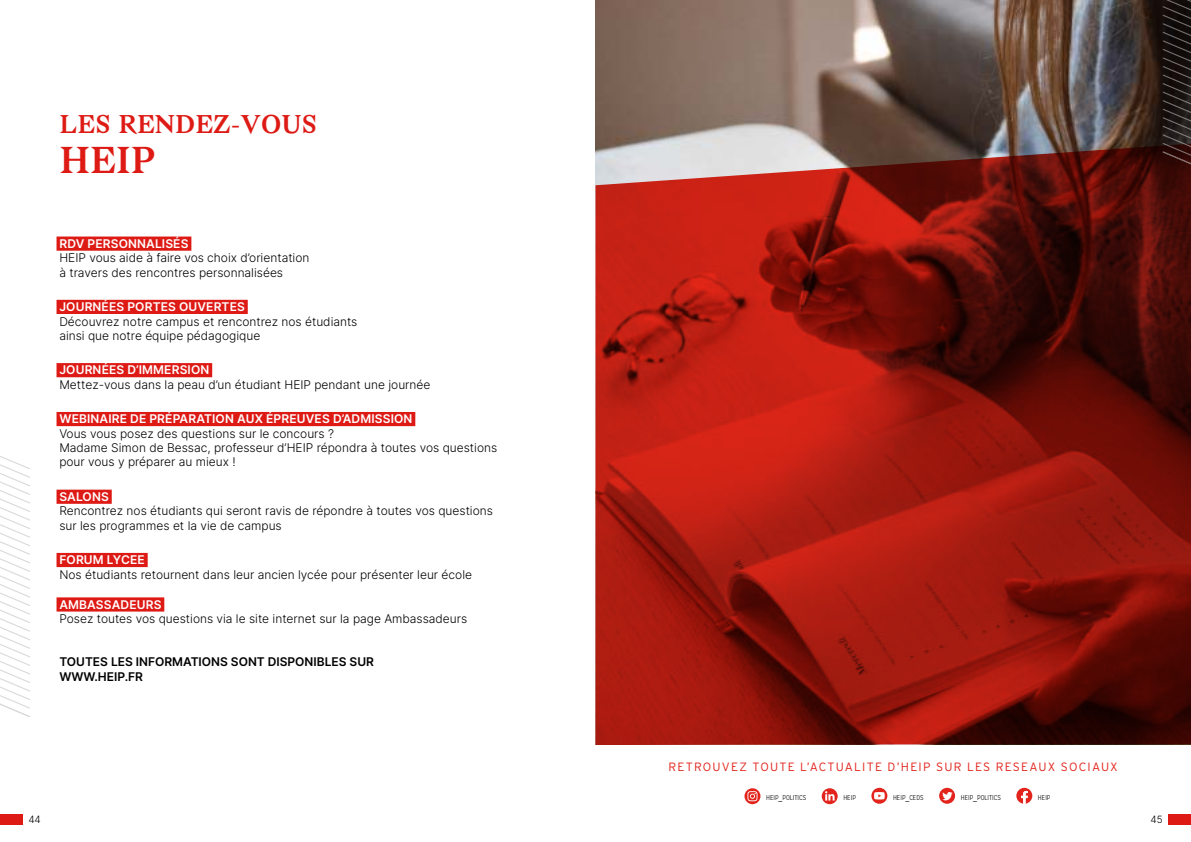
<style>
.page{position:relative;width:1191px;height:842px;background:#fff}
.page>*{position:absolute;margin:0;border:0;box-sizing:border-box;transform-origin:0 0}
.t1{font:36.4px "Bagnard";color:#de1a15}
.t2{font:25px "Bagnard";color:#de1a15}
.t3{font:300 12px/14.4px "Inter";color:#000}
.t4{font:12px "Inter";letter-spacing:.01em;color:#fff}
.t5{font:300 12px "Interstate";letter-spacing:.1em;color:#e2241c}
.t6{font:12px/14.4px "Inter";color:#000}
.t7{font:300 10px "Inter";color:#000}
.t8{font:300 7px "Mission Gothic";color:#000}
.s1{font-size:10px}
</style>
<div class="page">
<img style="left:595px;top:0;width:566px;height:138px">
<svg style="left:595px;top:138px;width:596px;height:607px;background:#8e1c13"></svg>
<div style="left:0;top:814px;width:22px;height:11px;background:#de1a15"></div>
<svg style="left:1161px;top:0;width:30px;height:197px;background:#291916"></svg>
<svg style="left:0;top:456px;width:30px;height:261px"></svg>
<svg style="left:744px;top:788px;width:16px;height:16px"></svg>
<svg style="left:747px;top:791px;width:10px;height:10px"></svg>
<svg style="left:821px;top:788px;width:16px;height:16px"></svg>
<svg style="left:825px;top:791px;width:9px;height:9px"></svg>
<svg style="left:871px;top:788px;width:16px;height:16px"></svg>
<svg style="left:874px;top:792px;width:10px;height:7px"></svg>
<svg style="left:939px;top:788px;width:16px;height:16px"></svg>
<svg style="left:942px;top:792px;width:10px;height:8px"></svg>
<svg style="left:1016px;top:788px;width:16px;height:16px"></svg>
<div style="left:1168px;top:814px;width:23px;height:11px;background:#de1a15"></div>
<div style="left:57px;top:237px;width:134px;height:14px;background:#de1a15"></div>
<div style="left:57px;top:300px;width:191px;height:14px;background:#de1a15"></div>
<div style="left:57px;top:363px;width:155px;height:14px;background:#de1a15"></div>
<div style="left:57px;top:412px;width:358px;height:14px;background:#de1a15"></div>
<div style="left:57px;top:490px;width:55px;height:14px;background:#de1a15"></div>
<div style="left:57px;top:553px;width:91px;height:14px;background:#de1a15"></div>
<div style="left:57px;top:597px;width:107px;height:14px;background:#de1a15"></div>
<h2 class="t2" style="left:59px;top:108px;width:260px">LES RENDEZ-VOUS</h2>
<h1 class="t1" style="left:59px;top:138px;width:97px">HEIP</h1>
<p class="t4" style="left:59px;top:235px;width:131px">RDV PERSONNALISÉS</p>
<p class="t3" style="left:59px;top:250px;width:252px">HEIP vous aide à faire vos choix d’orientation à travers des rencontres personnalisées</p>
<p class="t4" style="left:59px;top:298px;width:187px">JOURNÉES PORTES OUVERTES</p>
<p class="t3" style="left:59px;top:314px;width:299px">Découvrez notre campus et rencontrez nos étudiants ainsi que notre équipe pédagogique</p>
<p class="t4" style="left:59px;top:361px;width:151px">JOURNÉES D’IMMERSION</p>
<p class="t3" style="left:59px;top:377px;width:372px">Mettez-vous dans la peau d’un étudiant HEIP pendant une journée</p>
<p class="t4" style="left:59px;top:410px;width:354px">WEBINAIRE DE PRÉPARATION AUX ÉPREUVES D’ADMISSION</p>
<p class="t3" style="left:59px;top:426px;width:439px">Vous vous posez des questions sur le concours ?<br>Madame Simon de Bessac, professeur d’HEIP répondra à toutes vos questions pour vous y préparer au mieux !</p>
<p class="t4" style="left:59px;top:488px;width:51px">SALONS</p>
<p class="t3" style="left:59px;top:503px;width:435px">Rencontrez nos étudiants qui seront ravis de répondre à toutes vos questions sur les programmes et la vie de campus</p>
<p class="t4" style="left:59px;top:551px;width:87px">FORUM LYCEE</p>
<p class="t3" style="left:59px;top:567px;width:414px">Nos étudiants retournent dans leur ancien lycée pour présenter leur école</p>
<p class="t4" style="left:59px;top:596px;width:103px">AMBASSADEURS</p>
<p class="t3" style="left:59px;top:611px;width:409px">Posez toutes vos questions via le site internet sur la page Ambassadeurs</p>
<p class="t6" style="left:59px;top:654px;width:316px">TOUTES LES INFORMATIONS SONT DISPONIBLES SUR<br>WWW.HEIP.FR</p>
<p class="t7" style="left:28px;top:812px;width:14px">44</p>
<p class="t5" style="left:668px;top:760px;width:451px">RETROUVEZ TOUTE L’ACTUALITE D’HEIP SUR LES RESEAUX SOCIAUX</p>
<p class="t8" style="left:766px;top:793px;width:42px">HEIP<span class="s1">_</span>POLITICS</p>
<p class="t8" style="left:843px;top:793px;width:14px">HEIP</p>
<p class="t8" style="left:893px;top:793px;width:32px">HEIP<span class="s1">_</span>CEDS</p>
<p class="t8" style="left:960px;top:793px;width:42px">HEIP<span class="s1">_</span>POLITICS</p>
<p class="t8" style="left:1038px;top:793px;width:14px">HEIP</p>
<p class="t7" style="left:1150px;top:812px;width:14px">45</p>
</div>
